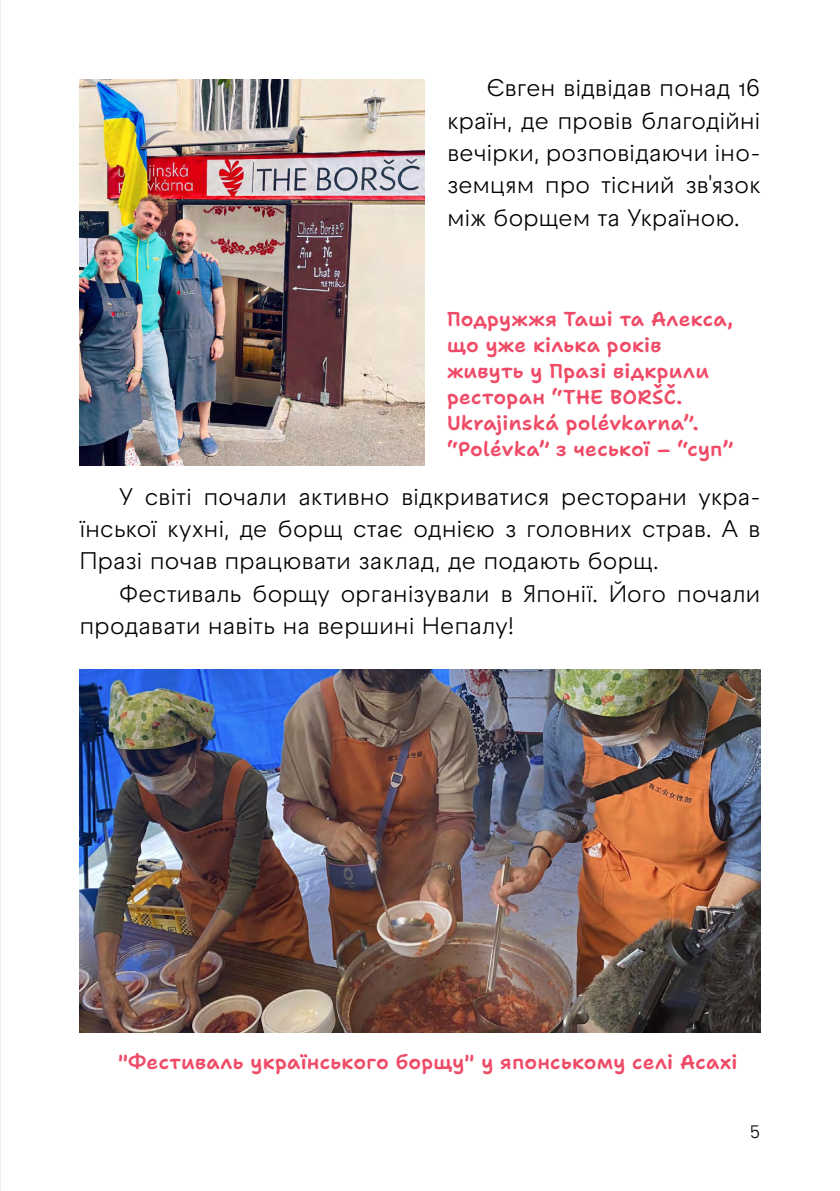
<style>
.page{position:relative;width:840px;height:1191px;background:#fff}
.page>*{position:absolute;margin:0;border:0;box-sizing:border-box;transform-origin:0 0}
.t1{font:24px/32.4px "Raptor V3 Premium";letter-spacing:-.015em;color:#000;text-align:justify}
.t2{font:600 20px/26px "Shantell Sans";letter-spacing:.015em;color:#ef4b67}
.t3{font:18px "Raptor V3 Premium";color:#000}
</style>
<div class="page">
<img style="left:79px;top:79px;width:345px;height:386px">
<img style="left:79px;top:669px;width:681px;height:363px">
<hr style="left:0;top:0;width:1px;height:1191px;background:#000">
<p class="t1" style="left:447px;top:72px;width:315px;text-indent:40px">Євген відвідав понад 16 країн, де провів благодійні вечірки, розповідаючи іно&shy;земцям про тісний зв'язок між борщем та Україною.</p>
<p class="t2" style="left:447px;top:306px;width:287px">Подружжя Таші та Алекса, що уже кілька років живуть у Празі відкрили ресторан “THE BORŠČ.<br>Ukrajinská polévkarna”. “Polévka” з чеської – “суп”</p>
<p class="t1" style="left:79px;top:480px;width:682px;text-indent:40px">У світі почали активно відкриватися ресторани укра&shy;їнської кухні, де борщ стає однією з головних страв. А в Празі почав працювати заклад, де подають борщ.</p>
<p class="t1" style="left:79px;top:577px;width:682px;text-indent:40px">Фестиваль борщу організували в Японії. Його почали продавати навіть на вершині Непалу!</p>
<p class="t2" style="left:118px;top:1049px;width:620px">"Фестиваль українського борщу" у японському селі Асахі</p>
<p class="t3" style="left:749px;top:1119px;width:11px">5</p>
</div>
